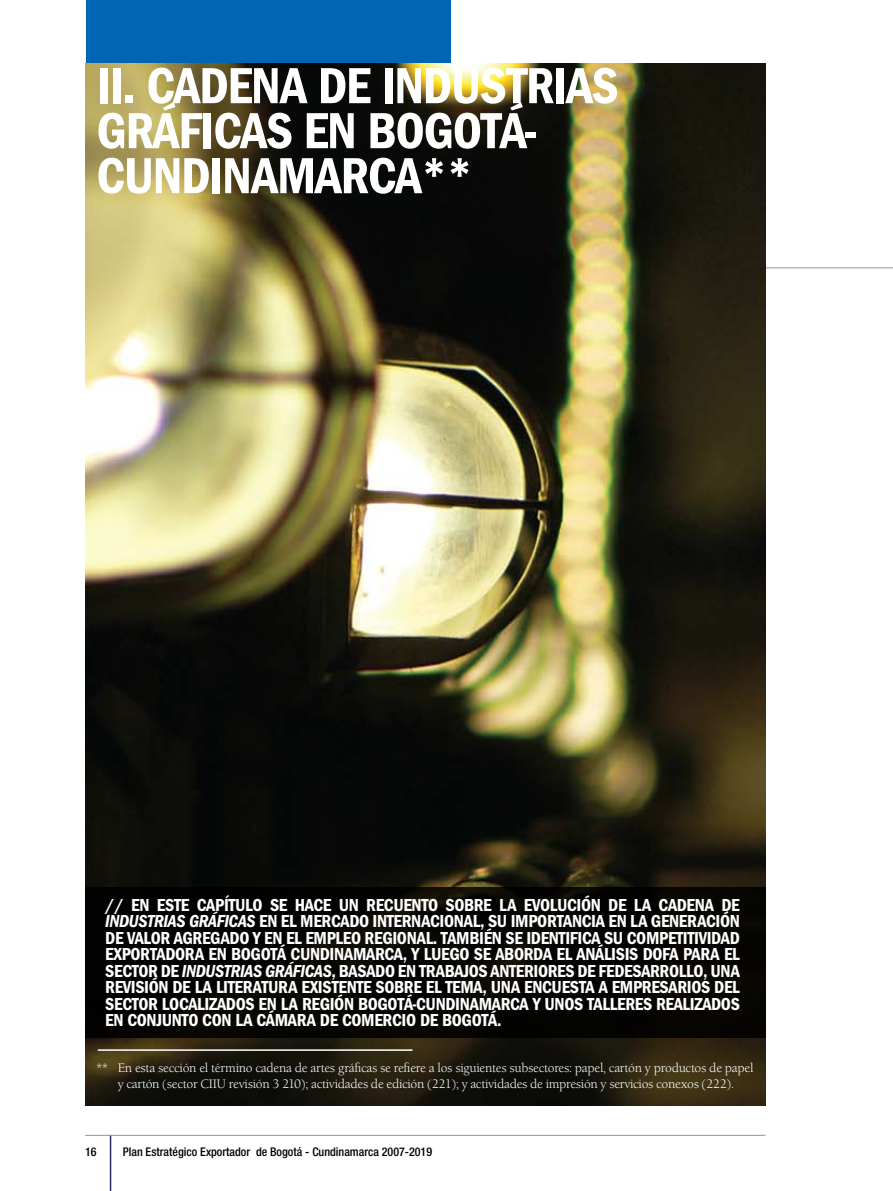
<style>
.page{position:relative;width:893px;height:1191px;background:#fff}
.page>*{position:absolute;margin:0;border:0;box-sizing:border-box;transform-origin:0 0}
.t1{font:600 52.5px/45px "Franklin Got Cd ITC";letter-spacing:-.025em;color:#fff}
.t2{font:600 18px/16.5px "Franklin Got Cd ITC";letter-spacing:-.02em;color:#fff;text-align:justify}
.t3{font:12.75px/15.3px "Berkeley Old ITC";letter-spacing:-.02em;color:#fff;text-align:center}
.t4{font:500 condensed 12px "Helvetica Neue";color:#000}
.s1{font-style:italic}
</style>
<div class="page">
<hr style="left:85px;top:1135px;width:680px;height:1px;background:#939598">
<hr style="left:110px;top:1135px;width:1px;height:56px;background:#282a73">
<hr style="left:85px;top:63px;width:680px;height:1px;background:#939598">
<hr style="left:85px;top:267px;width:808px;height:1px;background:#939598">
<div style="left:86px;top:0;width:365px;height:94px;background:#0066b3"></div>
<img style="left:85px;top:64px;width:680px;height:1042px">
<hr style="left:98px;top:1049px;width:314px;height:1px;background:#fff">
<div style="left:85px;top:888px;width:680px;height:150px;background:#000"></div>
<h1 class="t1" style="left:96px;top:64px;width:524px">II . CADENA DE INDUSTRIAS<br>GRÁFICAS EN BOGOTÁ-<br>CUNDINAMARCA**</h1>
<p class="t2" style="left:105px;top:896px;width:636px">// EN ESTE CAPÍTULO SE HACE UN RECUENTO SOBRE LA EVOLUCIÓN DE LA CADENA DE <span class="s1">INDUSTRIAS GRÁFICAS</span> EN EL MERCADO INTERNACIONAL, SU IMPORTANCIA EN LA GENERACIÓN DE VALOR AGREGADO Y EN EL EMPLEO REGI ONAL. TAMBI ÉN SE IDENTIFICA SU COMPETITIVIDAD EXPORTADORA EN BOGOTÁ CUNDINAMARCA, Y LUEGO SE ABORDA EL ANÁLISIS DOFA PARA EL SECTOR DE <span class="s1">INDUSTRIAS GRÁFICAS</span>, BASADO EN TRABAJOS ANTERIORES DE FEDESARROLLO, UNA REVISIÓN DE LA LITERATURA EXISTENTE SOBRE EL TEMA, UNA ENCUESTA A EMPRESARIOS DEL SECTOR LOCALIZADOS EN LA REGI ÓN BOGOTÁ-CUNDINAMARCA Y UNOS TALLERES REALIZADOS EN CONJUNTO CON LA CÁMARA DE COMERCIO DE BOGOTÁ.</p>
<p class="t3" style="left:96px;top:1060px;width:659px">** En esta sección el término cadena de artes gráficas se refiere a los siguientes subsectores: papel, cartón y productos de papel y cartón (sector CIIU revisión 3 210); actividades de edición (221); y actividades de impresión y servicios conexos (222).</p>
<p class="t4" style="left:85px;top:1144px;width:13px">16</p>
<p class="t4" style="left:123px;top:1144px;width:311px">Plan Estratégico Exportador de Bogotá - Cundinamarca 2007-2019</p>
</div>
